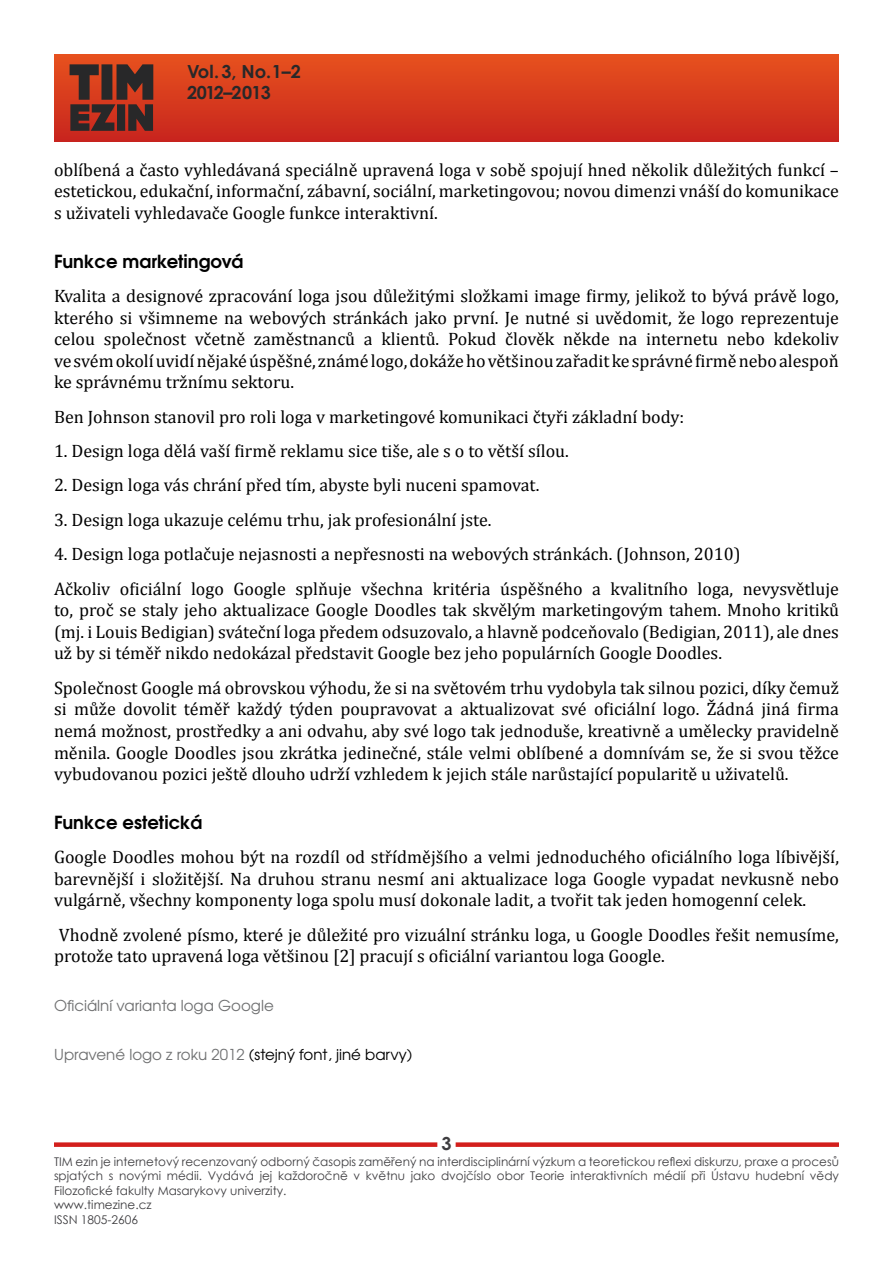
<style>
.page{position:relative;width:893px;height:1263px;background:#fff}
.page>*{position:absolute;margin:0;border:0;box-sizing:border-box;transform-origin:0 0}
.t1{font:18px/21.6px "Cambria";color:#000;text-align:justify}
.t2{font:700 18px "Te X Gyre Adventor";color:#000}
.t3{font:700 18px/21.6px "Century Gothic";letter-spacing:-.025em;color:#282829}
.t4{font:700 18px "Century Gothic";color:#3e3d40}
.t5{font:15px "Te X Gyre Adventor";color:#000}
.t6{font:15px "Te X Gyre Adventor";color:#707172}
.t7{font:12px/14.4px "Century Gothic";color:#3e3d40}
.s1{color:#707172}
</style>
<div class="page">
<div style="left:54px;top:1142px;width:383px;height:5px;background:#d31f1c"></div>
<div style="left:456px;top:1142px;width:383px;height:5px;background:#d31f1c"></div>
<div style="left:54px;top:54px;width:785px;height:87px;background:linear-gradient(to bottom,#e8521e,#c8251e)"></div>
<svg style="left:70px;top:64px;width:83px;height:67px;background:#632e25"></svg>
<p class="t3" style="left:187px;top:60px;width:115px">Vol. 3, No.1–2<br>2012–2013</p>
<p class="t1" style="left:54px;top:159px;width:786px">oblíbená a často vyhledávaná speciálně upravená loga v sobě spojují hned několik důležitých funkcí – estetickou, edukační, informační, zábavní, sociální, marketingovou; novou dimenzi vnáší do komunikace s uživateli vyhledavače Google funkce interaktivní.</p>
<p class="t2" style="left:54px;top:245px;width:191px">Funkce marketingová</p>
<p class="t1" style="left:54px;top:285px;width:786px">Kvalita a designové zpracování loga jsou důležitými složkami image firmy, jelikož to bývá právě logo, kterého si všimneme na webových stránkách jako první. Je nutné si uvědomit, že logo reprezentuje celou společnost včetně zaměstnanců a klientů. Pokud člověk někde na internetu nebo kdekoliv ve svém okolí uvidí nějaké úspěšné, známé logo, dokáže ho většinou zařadit ke správné firmě nebo alespoň ke správnému tržnímu sektoru.</p>
<p class="t1" style="left:54px;top:406px;width:632px">Ben Johnson stanovil pro roli loga v marketingové komunikaci čtyři základní body:</p>
<p class="t1" style="left:54px;top:440px;width:516px">1. Design loga dělá vaší firmě reklamu sice tiše, ale s o to větší sílou.</p>
<p class="t1" style="left:54px;top:474px;width:487px">2. Design loga vás chrání před tím, abyste byli nuceni spamovat.</p>
<p class="t1" style="left:54px;top:509px;width:439px">3. Design loga ukazuje celému trhu, jak profesionální jste.</p>
<p class="t1" style="left:54px;top:537px;width:786px;line-height:34.3px">4. Design loga potlačuje nejasnosti a nepřesnosti na webových stránkách. (Johnson, 2010)<br>Ačkoliv oficiální logo Google splňuje všechna kritéria úspěšného a kvalitního loga, nevysvětluje</p>
<p class="t1" style="left:54px;top:599px;width:786px">to, proč se staly jeho aktualizace Google Doodles tak skvělým marketingovým tahem. Mnoho kritiků (mj. i Louis Bedigian) sváteční loga předem odsuzovalo, a hlavně podceňovalo (Bedigian, 2011), ale dnes už by si téměř nikdo nedokázal představit Google bez jeho populárních Google Doodles.</p>
<p class="t1" style="left:54px;top:677px;width:786px">Společnost Google má obrovskou výhodu, že si na světovém trhu vydobyla tak silnou pozici, díky čemuž si může dovolit téměř každý týden poupravovat a aktualizovat své oficiální logo. Žádná jiná firma nemá možnost, prostředky a ani odvahu, aby své logo tak jednoduše, kreativně a umělecky pravidelně měnila. Google Doodles jsou zkrátka jedinečné, stále velmi oblíbené a domnívám se, že si svou těžce vybudovanou pozici ještě dlouho udrží vzhledem k jejich stále narůstající popularitě u uživatelů.</p>
<p class="t2" style="left:54px;top:807px;width:150px">Funkce estetická</p>
<p class="t1" style="left:54px;top:846px;width:786px">Google Doodles mohou být na rozdíl od střídmějšího a velmi jednoduchého oficiálního loga líbivější, barevnější i složitější. Na druhou stranu nesmí ani aktualizace loga Google vypadat nevkusně nebo vulgárně, všechny komponenty loga spolu musí dokonale ladit, a tvořit tak jeden homogenní celek.</p>
<p class="t1" style="left:54px;top:924px;width:786px">Vhodně zvolené písmo, které je důležité pro vizuální stránku loga, u Google Doodles řešit nemusíme, protože tato upravená loga většinou [2] pracují s oficiální variantou loga Google.</p>
<p class="t6" style="left:54px;top:994px;width:221px">Oficiální varianta loga Google</p>
<p class="t5" style="left:54px;top:1042px;width:360px"><span class="s1">Upravené logo z roku 2012</span> (stejný font, jiné barvy)</p>
<p class="t4" style="left:441px;top:1130px;width:12px">3</p>
<p class="t7" style="left:54px;top:1154px;width:786px">TIM ezin je internetový recenzovaný odborný časopis zaměřený na interdisciplinární výzkum a teoretickou reflexi diskurzu, praxe a procesů spjatých s novými médii. Vydává jej každoročně v květnu jako dvojčíslo obor Teorie interaktivních médií při Ústavu hudební vědy Filozofické fakulty Masarykovy univerzity.<br>www.timezine.cz<br>ISSN 1805-2606</p>
</div>
